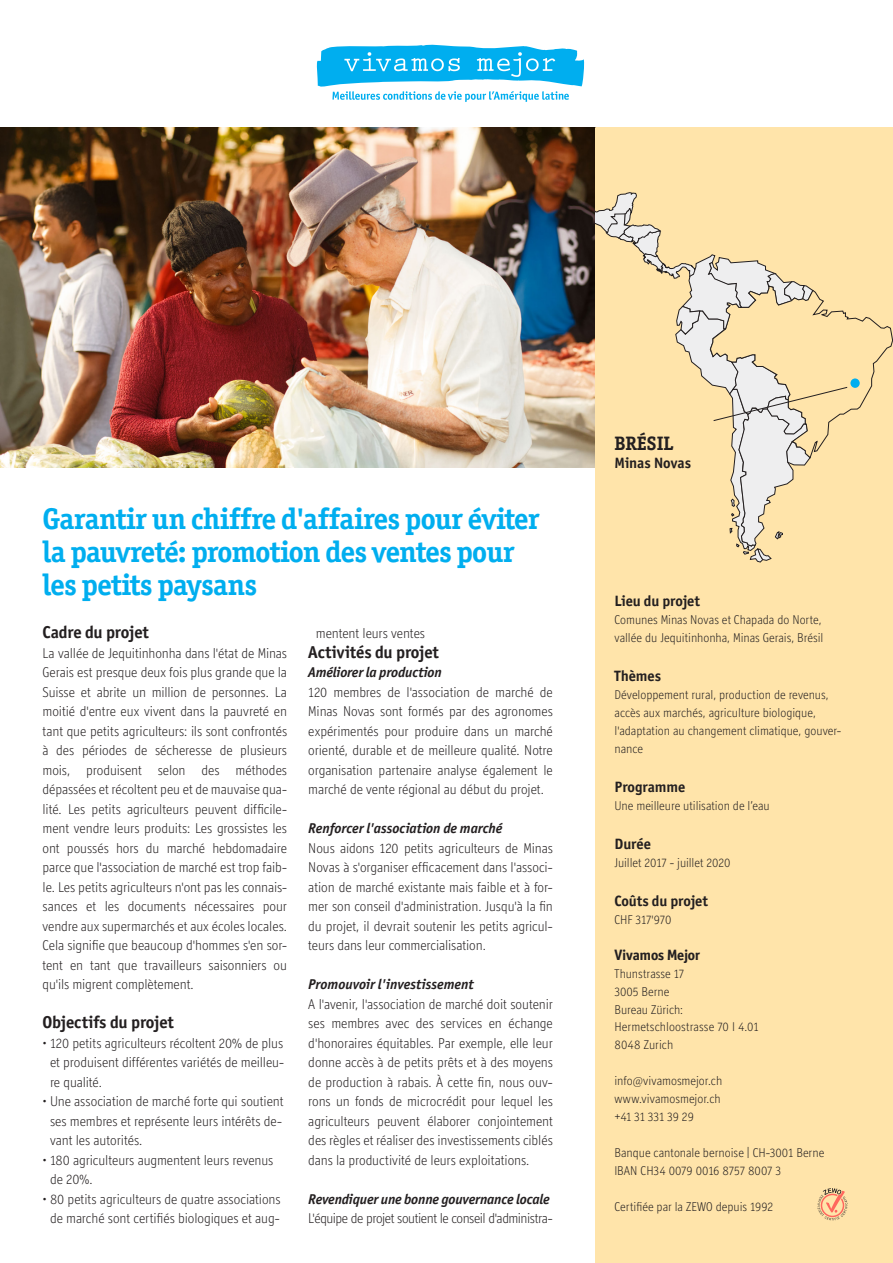
<style>
.page{position:relative;width:893px;height:1263px;background:#fff}
.page>*{position:absolute;margin:0;border:0;box-sizing:border-box;transform-origin:0 0}
._02_Seite_Titel{font:700 30px/33px "Officina Ser ITC Std";letter-spacing:-.02em;color:#00aeef}
.t1{font:700 19.5px "Officina Ser ITC Std";color:#231f20}
._04_Seite_Untertitel{font:700 17.25px "Officina Sans ITC Std";letter-spacing:-.01em;color:#231f20}
._05_Seite_Grundtext{font:700 15px "Officina Sans ITC Std";letter-spacing:-.005em;color:#231f20}
._02_Spalten_Text_Lig{font:700 15px "Officina Display ITC Std";color:#231f20}
._05_Seite_Grundtext-2{font:300 14.25px/19.5px "Officina Display ITC Std";letter-spacing:-.005em;color:#231f20;text-align:justify}
._05_Seite_Grundtext-3{font:italic 700 14.25px "Officina Sans ITC Std";letter-spacing:-.015em;color:#231f20}
._05_Seite_Grundtext-4{font:300 14.25px "Officina Display ITC Std";letter-spacing:-.03em;color:#231f20}
._04_Seite_Untertitel-2{font:italic 700 14.25px "Officina Sans ITC Std";letter-spacing:-.005em;color:#231f20}
._02_Spalten_Text_Lig-2{font:300 12.9px/18px "Officina Display ITC Std";color:#231f20}
</style>
<div class="page">
<svg style="left:316px;top:44px;width:269px;height:58px"></svg>
<img style="left:0;top:128px;width:595px;height:340px">
<div style="left:595px;top:128px;width:298px;height:1135px;background:#ffe4aa"></div>
<svg style="left:595px;top:192px;width:298px;height:370px"></svg>
<svg style="left:817px;top:1188px;width:30px;height:32px"></svg>
<p class="_02_Seite_Titel" style="left:43px;top:502px;width:498px">Garantir un chiffre d'affaires pour éviter la pauvreté: promotion des ventes pour les petits paysans</p>
<p class="_04_Seite_Untertitel" style="left:43px;top:621px;width:108px">Cadre du projet</p>
<p class="_05_Seite_Grundtext-2" style="left:43px;top:643px;width:246px">La vallée de Jequitinhonha dans l'état de Minas Gerais est presque deux fois plus grande que la Suisse et abrite un million de personnes. La moitié d'entre eux vivent dans la pauvreté en tant que petits agriculteurs: ils sont confrontés à des périodes de sécheresse de plusieurs mois, produisent selon des méthodes dépassées et récoltent peu et de mauvaise qua&shy;lité. Les petits agriculteurs peuvent difficile&shy;ment vendre leurs produits: Les grossistes les ont poussés hors du marché hebdomadaire parce que l'association de marché est trop faib&shy;le. Les petits agriculteurs n'ont pas les connais&shy;sances et les documents nécessaires pour vendre aux supermarchés et aux écoles locales.<br>Cela signifie que beaucoup d'hommes s'en sor&shy;tent en tant que travailleurs saisonniers ou qu'ils migrent complètement.</p>
<p class="_04_Seite_Untertitel" style="left:43px;top:1011px;width:133px">Objectifs du projet</p>
<p class="_05_Seite_Grundtext-2" style="left:50px;top:1033px;width:236px;text-indent:-8px">• 120 petits agriculteurs récoltent 20% de plus et produisent différentes variétés de meilleu&shy;re qualité.</p>
<p class="_05_Seite_Grundtext-2" style="left:50px;top:1091px;width:235px;text-indent:-8px">• Une association de marché forte qui soutient ses membres et représente leurs intérêts de&shy;vant les autorités.</p>
<p class="_05_Seite_Grundtext-2" style="left:50px;top:1150px;width:225px;text-indent:-8px">• 180 agriculteurs augmentent leurs revenus de 20%.</p>
<p class="_05_Seite_Grundtext-2" style="left:43px;top:1189px;width:239px;text-align:center">• 80 petits agriculteurs de quatre associations de marché sont certifiés biologiques et aug-</p>
<p class="_05_Seite_Grundtext-2" style="left:316px;top:623px;width:111px">mentent leurs ventes</p>
<p class="_04_Seite_Untertitel" style="left:308px;top:641px;width:132px">Activités du projet</p>
<p class="_05_Seite_Grundtext-3" style="left:308px;top:664px;width:135px">Améliorer la production</p>
<p class="_05_Seite_Grundtext-2" style="left:308px;top:682px;width:246px">120 membres de l'association de marché de Minas Novas sont formés par des agronomes expérimentés pour produire dans un marché orienté, durable et de meilleure qualité. Notre organisation partenaire analyse également le marché de vente régional au début du projet.</p>
<p class="_04_Seite_Untertitel-2" style="left:308px;top:820px;width:196px">Renforcer l'association de marché</p>
<p class="_05_Seite_Grundtext-2" style="left:308px;top:838px;width:246px">Nous aidons 120 petits agriculteurs de Minas Novas à s'organiser efficacement dans l'associ&shy;ation de marché existante mais faible et à for&shy;mer son conseil d'administration. Jusqu'à la fin du projet, il devrait soutenir les petits agricul&shy;teurs dans leur commercialisation.</p>
<p class="_05_Seite_Grundtext-3" style="left:308px;top:976px;width:167px">Promouvoir l'investissement</p>
<p class="_05_Seite_Grundtext-2" style="left:308px;top:994px;width:246px">A l'avenir, l'association de marché doit soutenir ses membres avec des services en échange d'honoraires équitables. Par exemple, elle leur donne accès à de petits prêts et à des moyens de production à rabais. À cette fin, nous ouv&shy;rons un fonds de microcrédit pour lequel les agriculteurs peuvent élaborer conjointement des règles et réaliser des investissements ciblés dans la productivité de leurs exploitations.</p>
<p class="_05_Seite_Grundtext-3" style="left:308px;top:1190px;width:243px">Revendiquer une bonne gouvernance locale</p>
<p class="_05_Seite_Grundtext-4" style="left:308px;top:1210px;width:246px">L'équipe de projet soutient le conseil d'administra-</p>
<p class="t1" style="left:614px;top:431px;width:61px">BRÉSIL</p>
<p class="_05_Seite_Grundtext" style="left:614px;top:453px;width:78px">Minas Novas</p>
<p class="_05_Seite_Grundtext" style="left:614px;top:591px;width:87px">Lieu du projet</p>
<p class="_02_Spalten_Text_Lig-2" style="left:614px;top:610px;width:210px">Comunes Minas Novas et Chapada do Norte, vallée du Jequitinhonha, Minas Gerais, Brésil</p>
<p class="_05_Seite_Grundtext" style="left:614px;top:666px;width:48px">Thèmes</p>
<p class="_02_Spalten_Text_Lig-2" style="left:614px;top:685px;width:216px">Développement rural, production de revenus, accès aux marchés, agriculture biologique,</p>
<p class="_02_Spalten_Text_Lig-2" style="left:614px;top:721px;width:228px">l'adaptation au changement climatique, gouver&shy;nance</p>
<p class="_05_Seite_Grundtext" style="left:614px;top:777px;width:72px">Programme</p>
<p class="_02_Spalten_Text_Lig-2" style="left:614px;top:796px;width:157px">Une meilleure utilisation de l’eau</p>
<p class="_05_Seite_Grundtext" style="left:614px;top:834px;width:38px">Durée</p>
<p class="_02_Spalten_Text_Lig-2" style="left:614px;top:853px;width:117px">Juillet 2017 - juillet 2020</p>
<p class="_05_Seite_Grundtext" style="left:614px;top:891px;width:95px">Coûts du projet</p>
<p class="_02_Spalten_Text_Lig-2" style="left:614px;top:910px;width:58px">CHF 317'970</p>
<p class="_02_Spalten_Text_Lig" style="left:614px;top:946px;width:87px">Vivamos Mejor</p>
<p class="_02_Spalten_Text_Lig-2" style="left:614px;top:964px;width:71px">Thunstrasse 17</p>
<p class="_02_Spalten_Text_Lig-2" style="left:614px;top:982px;width:56px">3005 Berne</p>
<p class="_02_Spalten_Text_Lig-2" style="left:614px;top:1000px;width:70px">Bureau Zürich:</p>
<p class="_02_Spalten_Text_Lig-2" style="left:614px;top:1018px;width:146px">Hermetschloostrasse 70 I 4.01<br>8048 Zurich</p>
<p class="_02_Spalten_Text_Lig-2" style="left:614px;top:1072px;width:109px">info@vivamosmejor.ch www.vivamosmejor.ch +41 31 331 39 29</p>
<p class="_02_Spalten_Text_Lig-2" style="left:614px;top:1144px;width:211px">Banque cantonale bernoise | CH-3001 Berne</p>
<p class="_02_Spalten_Text_Lig-2" style="left:614px;top:1162px;width:168px">IBAN CH34 0079 0016 8757 8007 3</p>
<p class="_02_Spalten_Text_Lig-2" style="left:614px;top:1198px;width:160px">Certifiée par la ZEWO depuis 1992</p>
</div>
